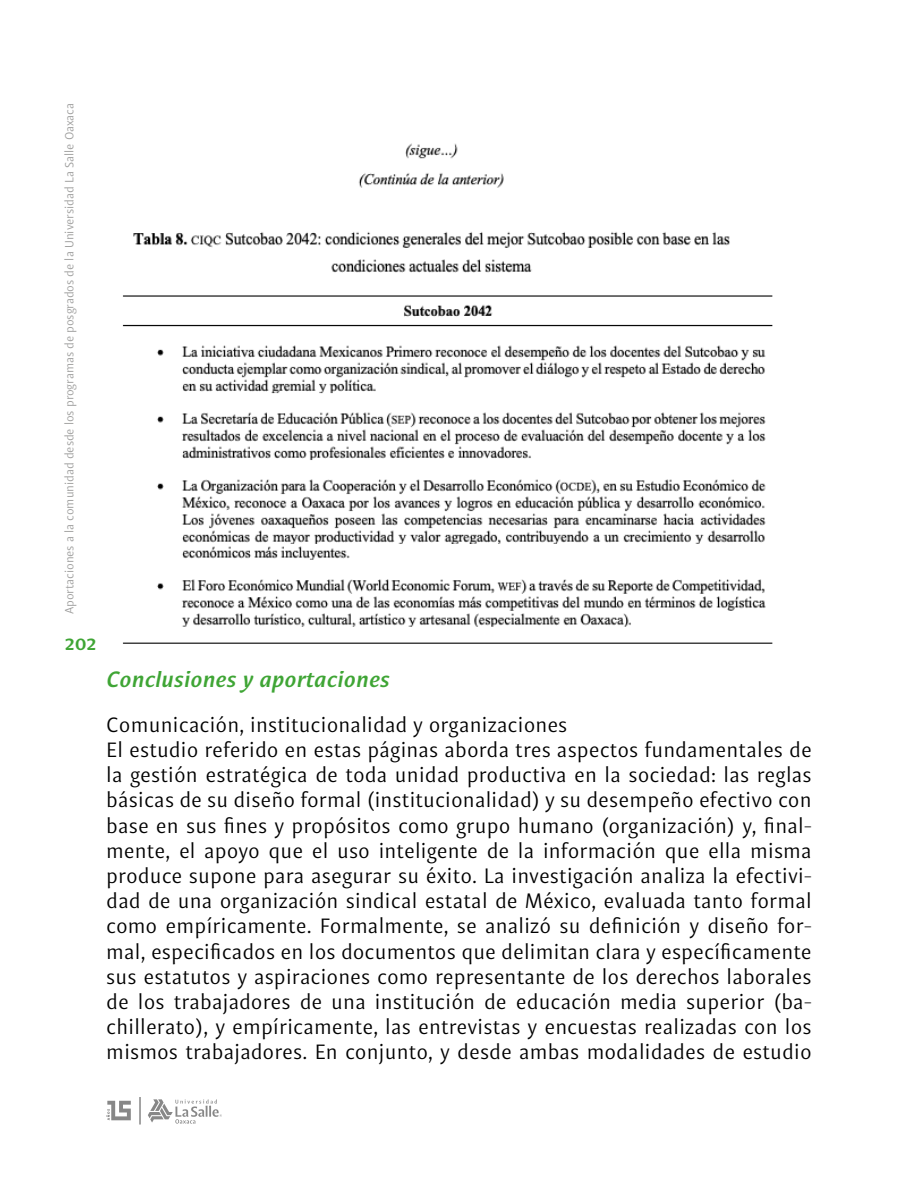
<style>
.page{position:relative;width:918px;height:1188px;background:#fff}
.page>*{position:absolute;margin:0;border:0;box-sizing:border-box;transform-origin:0 0}
.t1{font:italic 700 22.5px "Indivisa Text Sans";letter-spacing:.01em;color:#3fa535}
.t2{font:21px/25.2px "Indivisa Text Sans";letter-spacing:.005em;color:#000}
.t3{font:700 21px "Indivisa Text Sans";color:#3fa535}
.t4{font:12px "Indivisa Text Sans";letter-spacing:-.005em;color:#9d9d9c}
</style>
<div class="page">
<svg style="left:148px;top:1099px;width:74px;height:25px"></svg>
<svg style="left:106px;top:1101px;width:25px;height:19px"></svg>
<hr style="left:139px;top:1097px;width:2px;height:28px;background:#878787">
<img style="left:122px;top:143px;width:651px;height:501px">
<p class="t4" style="left:60px;top:614px;width:513px;rotate:-90deg">Aportaciones a la comunidad desde los programas de posgrados de la Universidad La Salle Oaxaca</p>
<p class="t3" style="left:64px;top:625px;width:34px">202</p>
<p class="t1" style="left:106px;top:660px;width:285px">Conclusiones y aportaciones</p>
<p class="t2" style="left:106px;top:711px;width:707px">Comunicación, institucionalidad y organizaciones<br>El estudio referido en estas páginas aborda tres aspectos fundamentales de la gestión estratégica de toda unidad productiva en la sociedad: las reglas básicas de su diseño formal (institucionalidad) y su desempeño efectivo con base en sus fines y propósitos como grupo humano (organización) y, final&shy;mente, el apoyo que el uso inteligente de la información que ella misma produce supone para asegurar su éxito. La investigación analiza la efectivi&shy;dad de una organización sindical estatal de México, evaluada tanto formal como empíricamente. Formalmente, se analizó su definición y diseño for&shy;mal, especificados en los documentos que delimitan clara y específicamente sus estatutos y aspiraciones como representante de los derechos laborales de los trabajadores de una institución de educación media superior (ba&shy;chillerato), y empíricamente, las entrevistas y encuestas realizadas con los mismos trabajadores. En conjunto, y desde ambas modalidades de estudio</p>
</div>
